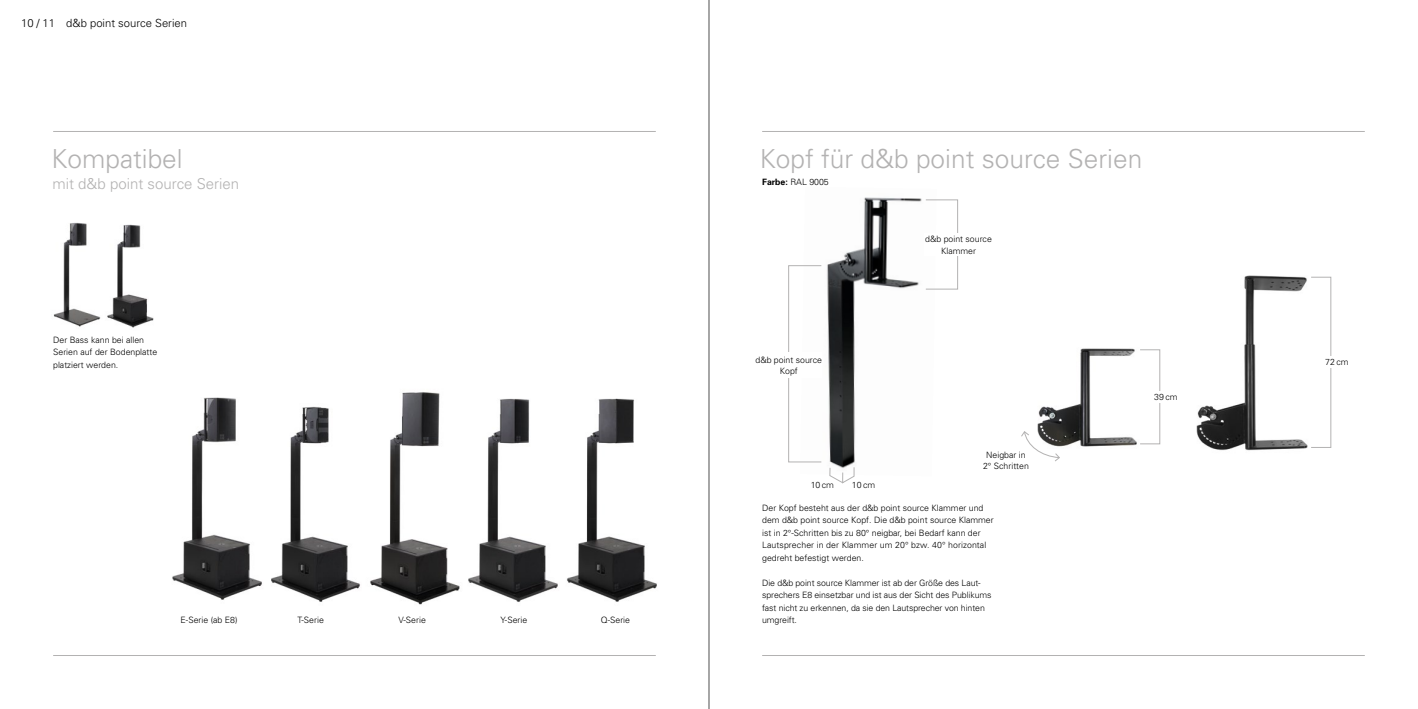
<style>
.page{position:relative;width:1418px;height:709px;background:#fff}
.page>*{position:absolute;margin:0;border:0;box-sizing:border-box;transform-origin:0 0}
.t1{font:300 26.25px "Univers";color:#b3b2b2}
.t2{font:300 15px "Univers";color:#b3b2b2}
.t3{font:300 11.25px "Univers";color:#000}
.t4{font:300 8.75px/12.5px "Univers";color:#000;text-align:center}
.s1{font-weight:700}
</style>
<div class="page">
<img style="left:271px;top:406px;width:89px;height:196px">
<img style="left:370px;top:392px;width:83px;height:213px">
<img style="left:453px;top:398px;width:105px;height:204px">
<img style="left:172px;top:397px;width:90px;height:203px">
<img style="left:567px;top:398px;width:90px;height:204px">
<hr style="left:53px;top:655px;width:603px;height:1px;background:#b3b2b2">
<hr style="left:53px;top:131px;width:603px;height:1px;background:#b3b2b2">
<hr style="left:762px;top:131px;width:602px;height:1px;background:#b3b2b2">
<hr style="left:762px;top:655px;width:602px;height:1px;background:#b3b2b2">
<img style="left:1037px;top:348px;width:114px;height:114px">
<img style="left:1196px;top:275px;width:130px;height:176px">
<img style="left:800px;top:197px;width:136px;height:279px">
<svg style="left:1021px;top:431px;width:38px;height:30px"></svg>
<div style="left:788px;top:265px;width:33px;height:197px;border:1px solid #b3b2b2"></div>
<div style="left:925px;top:200px;width:32px;height:89px;border:1px solid #b3b2b2"></div>
<div style="left:755px;top:352px;width:67px;height:26px;background:#fff"></div>
<div style="left:924px;top:233px;width:68px;height:23px;background:#fff"></div>
<div style="left:1325px;top:356px;width:30px;height:11px;background:#fff"></div>
<img style="left:107px;top:224px;width:47px;height:104px">
<img style="left:53px;top:222px;width:48px;height:105px">
<svg style="left:829px;top:467px;width:25px;height:16px"></svg>
<hr style="left:708px;top:0;width:1px;height:709px;background:#000">
<p class="t3" style="left:21px;top:16px;width:167px">10 / 11 d&amp;b point source Serien</p>
<h1 class="t1" style="left:51px;top:142px;width:133px">Kompatibel</h1>
<h2 class="t2" style="left:52px;top:174px;width:188px">mit d&amp;b point source Serien</h2>
<p class="t4" style="left:53px;top:333px;width:106px;text-align:left">Der Bass kann bei allen<br>Serien auf der Bodenplatte platziert werden.</p>
<p class="t4" style="left:181px;top:613px;width:58px">E-Serie (ab E8)</p>
<p class="t4" style="left:297px;top:613px;width:28px">T-Serie</p>
<p class="t4" style="left:398px;top:613px;width:29px">V-Serie</p>
<p class="t4" style="left:500px;top:613px;width:28px">Y-Serie</p>
<p class="t4" style="left:601px;top:613px;width:31px">Q-Serie</p>
<h1 class="t1" style="left:760px;top:142px;width:384px">Kopf für d&amp;b point source Serien</h1>
<p class="t4" style="left:762px;top:176px;width:68px"><span class="s1">Farbe:</span> RAL 9005</p>
<p class="t4" style="left:925px;top:234px;width:68px;line-height:11.2px">d&amp;b point source<br>Klammer</p>
<p class="t4" style="left:755px;top:354px;width:68px;line-height:11.2px">d&amp;b point source<br>Kopf</p>
<p class="t4" style="left:810px;top:478px;width:25px">10 cm</p>
<p class="t4" style="left:851px;top:478px;width:25px">10 cm</p>
<p class="t4" style="left:983px;top:449px;width:47px;line-height:11.2px">Neigbar in<br>2° Schritten</p>
<p class="t4" style="left:762px;top:501px;width:233px;text-align:left">Der Kopf besteht aus der d&amp;b point source Klammer und dem d&amp;b point source Kopf. Die d&amp;b point source Klammer ist in 2°-Schritten bis zu 80° neigbar, bei Bedarf kann der Lautsprecher in der Klammer um 20° bzw. 40° horizontal gedreht befestigt werden.</p>
<p class="t4" style="left:762px;top:576px;width:231px;text-align:left">Die d&amp;b point source Klammer ist ab der Größe des Laut‑ sprechers E8 einsetzbar und ist aus der Sicht des Publikums fast nicht zu erkennen, da sie den Lautsprecher von hinten umgreift.</p>
<p class="t4" style="left:1154px;top:391px;width:25px">39 cm</p>
<p class="t4" style="left:1325px;top:356px;width:25px">72 cm</p>
</div>
